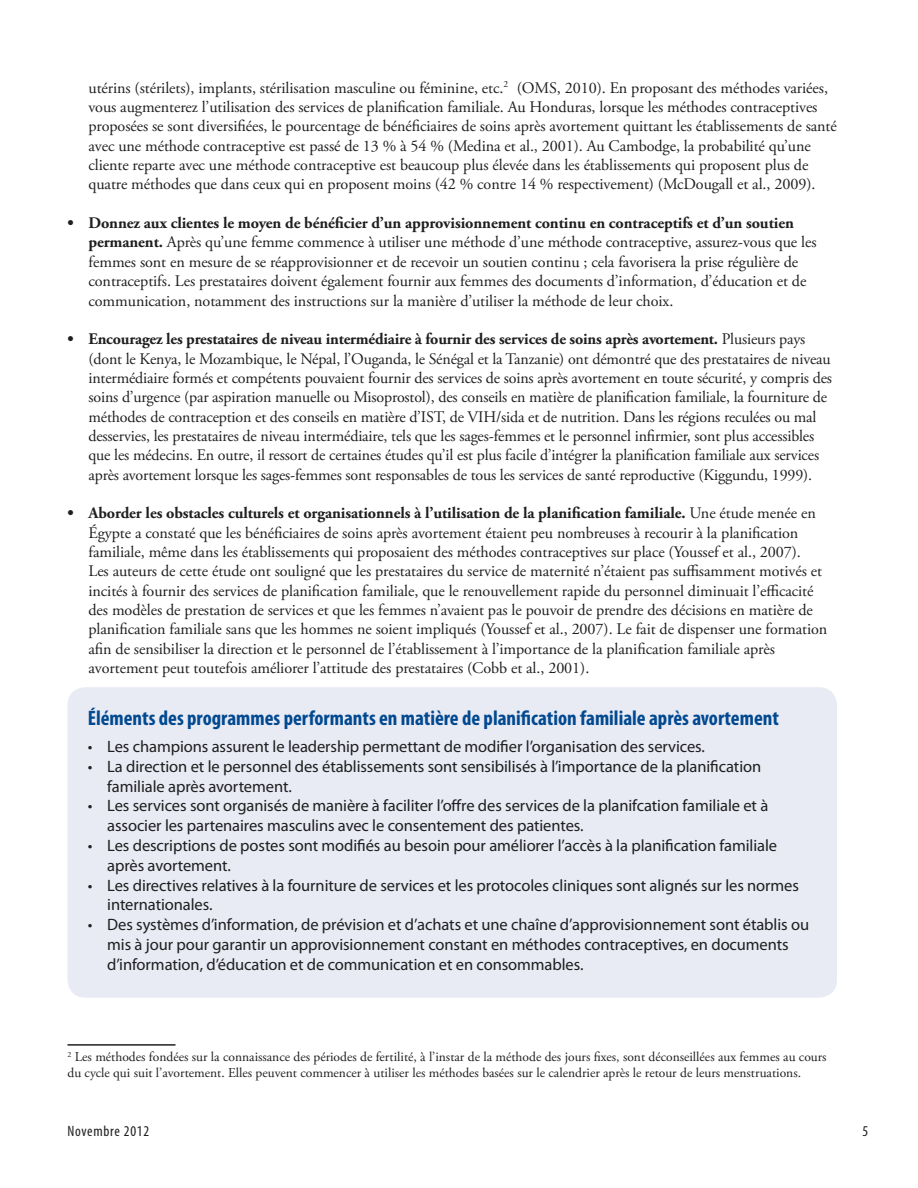
<style>
.page{position:relative;width:918px;height:1188px;background:#fff}
.page>*{position:absolute;margin:0;border:0;box-sizing:border-box;transform-origin:0 0}
.t1{font:700 condensed 21px "Myriad Pro";color:#014990}
.t2{font:16.5px/19.8px "Myriad Pro";letter-spacing:-.005em;color:#1f1f1f}
.body_1{font:16.2px/19.4px "Adobe Garamond Pro";letter-spacing:-.005em;color:#1f1f1f}
.t3{font:condensed 15px "Myriad Pro";letter-spacing:.05em;color:#1f1f1f}
.Footnote_Text{font:13.5px/16.2px "Adobe Garamond Pro";color:#231f20}
.s1{font-weight:700}
</style>
<div class="page">
<div style="left:68px;top:687px;width:769px;height:311px;background:#e8eaf4;border-radius:18px"></div>
<hr style="left:68px;top:1044px;width:108px;height:2px;background:#231f20">
<p class="body_1" style="left:88px;top:78px;width:750px">utérins (stérilets), implants, stérilisation masculine ou féminine, etc.<sup>2</sup><sup>3</sup> (OMS, 2010). En proposant des méthodes variées, vous augmenterez l’utilisation des services de planification familiale. Au Honduras, lorsque les méthodes contraceptives proposées se sont diversifiées, le pourcentage de bénéficiaires de soins après avortement quittant les établissements de santé avec une méthode contraceptive est passé de 13 % à 54 % (Medina et al., 2001). Au Cambodge, la probabilité qu’une cliente reparte avec une méthode contraceptive est beaucoup plus élevée dans les établissements qui proposent plus de quatre méthodes que dans ceux qui en proposent moins (42 % contre 14 % respectivement) (McDougall et al., 2009).</p>
<p class="body_1" style="left:88px;top:214px;width:730px;text-indent:-21px"><span class="s1">• Donnez aux clientes le moyen de bénéficier d’un approvisionnement continu en contraceptifs et d’un soutien permanent.</span> Après qu’une femme commence à utiliser une méthode d’une méthode contraceptive, assurez-vous que les femmes sont en mesure de se réapprovisionner et de recevoir un soutien continu ; cela favorisera la prise régulière de contraceptifs. Les prestataires doivent également fournir aux femmes des documents d’information, d’éducation et de communication, notamment des instructions sur la manière d’utiliser la méthode de leur choix.</p>
<p class="body_1" style="left:88px;top:330px;width:745px;text-indent:-21px"><span class="s1">• Encouragez les prestataires de niveau intermédiaire à fournir des services de soins après avortement.</span> Plusieurs pays (dont le Kenya, le Mozambique, le Népal, l’Ouganda, le Sénégal et la Tanzanie) ont démontré que des prestataires de niveau intermédiaire formés et compétents pouvaient fournir des services de soins après avortement en toute sécurité, y compris des soins d’urgence (par aspiration manuelle ou Misoprostol), des conseils en matière de planification familiale, la fourniture de méthodes de contraception et des conseils en matière d’IST, de VIH/sida et de nutrition. Dans les régions reculées ou mal desservies, les prestataires de niveau intermédiaire, tels que les sages-femmes et le personnel infirmier, sont plus accessibles que les médecins. En outre, il ressort de certaines études qu’il est plus facile d’intégrer la planification familiale aux services après avortement lorsque les sages-femmes sont responsables de tous les services de santé reproductive (Kiggundu, 1999).</p>
<p class="body_1" style="left:88px;top:504px;width:740px;text-indent:-21px"><span class="s1">• Aborder les obstacles culturels et organisationnels à l’utilisation de la planification familiale.</span> Une étude menée en Égypte a constaté que les bénéficiaires de soins après avortement étaient peu nombreuses à recourir à la planification familiale, même dans les établissements qui proposaient des méthodes contraceptives sur place (Youssef et al., 2007).<br>Les auteurs de cette étude ont souligné que les prestataires du service de maternité n’étaient pas suffisamment motivés et incités à fournir des services de planification familiale, que le renouvellement rapide du personnel diminuait l’efficacité des modèles de prestation de services et que les femmes n’avaient pas le pouvoir de prendre des décisions en matière de planification familiale sans que les hommes ne soient impliqués (Youssef et al., 2007). Le fait de dispenser une formation afin de sensibiliser la direction et le personnel de l’établissement à l’importance de la planification familiale après avortement peut toutefois améliorer l’attitude des prestataires (Cobb et al., 2001).</p>
<p class="t1" style="left:88px;top:706px;width:693px">Éléments des programmes performants en matière de planification familiale après avortement</p>
<p class="t2" style="left:88px;top:737px;width:619px">• Les champions assurent le leadership permettant de modifier l’organisation des services.</p>
<p class="t2" style="left:107px;top:757px;width:655px;text-indent:-20px">• La direction et le personnel des établissements sont sensibilisés à l’importance de la planification familiale après avortement.</p>
<p class="t2" style="left:107px;top:796px;width:663px;text-indent:-20px">• Les services sont organisés de manière à faciliter l’offre des services de la planifcation familiale et à associer les partenaires masculins avec le consentement des patientes.</p>
<p class="t2" style="left:107px;top:836px;width:671px;text-indent:-20px">• Les descriptions de postes sont modifiés au besoin pour améliorer l’accès à la planification familiale après avortement.</p>
<p class="t2" style="left:107px;top:876px;width:693px;text-indent:-20px">• Les directives relatives à la fourniture de services et les protocoles cliniques sont alignés sur les normes internationales.</p>
<p class="t2" style="left:107px;top:915px;width:703px;text-indent:-20px">• Des systèmes d’information, de prévision et d’achats et une chaîne d’approvisionnement sont établis ou mis à jour pour garantir un approvisionnement constant en méthodes contraceptives, en documents d’information, d’éducation et de communication et en consommables.</p>
<p class="Footnote_Text" style="left:68px;top:1049px;width:761px"><sup>2</sup> Les méthodes fondées sur la connaissance des périodes de fertilité, à l’instar de la méthode des jours fixes, sont déconseillées aux femmes au cours du cycle qui suit l’avortement. Elles peuvent commencer à utiliser les méthodes basées sur le calendrier après le retour de leurs menstruations.</p>
<p class="t3" style="left:68px;top:1123px;width:83px">Novembre 2012</p>
<p class="t3" style="left:862px;top:1123px;width:7px">5</p>
</div>
